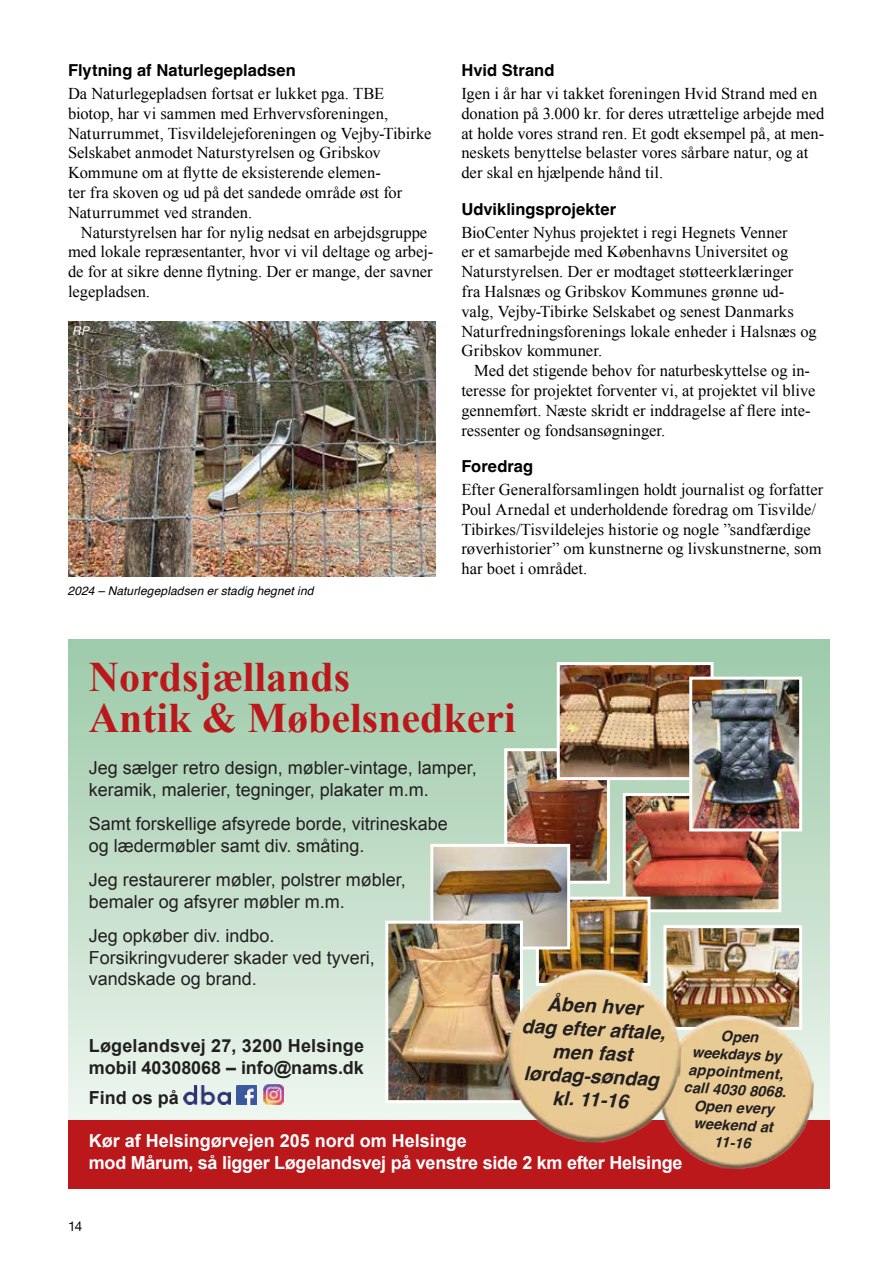
<style>
.page{position:relative;width:893px;height:1263px;background:#fff}
.page>*{position:absolute;margin:0;border:0;box-sizing:border-box;transform-origin:0 0}
.t1{font:700 42px/41.7px "Times New Roman";color:#bb181c}
.t2{font:italic 700 19.5px/23.4px "Helvetica";color:#221f20;text-align:center}
.t3{font:18px/21.6px "Arial";color:#221f20}
.t4{font:700 18px/21.6px "Arial";letter-spacing:-.015em;color:#fff}
.t5{font:700 18px/21.6px "Arial";color:#221f20}
.t6{font:16.5px/19.8px "Times New Roman";color:#000}
.t7{font:700 16.5px "Helvetica";color:#000}
.t8{font:italic 700 14.7px/17.7px "Helvetica";color:#221f20;text-align:center}
.t9{font:13.5px "Helvetica Neue";color:#000}
.t10{font:italic 12px "Helvetica";letter-spacing:.01em;color:#000}
.t11{font:italic 12px "Helvetica";color:#fff}
</style>
<div class="page">
<img style="left:68px;top:321px;width:368px;height:255px">
<div style="left:68px;top:640px;width:761px;height:484px;background:linear-gradient(to bottom,#9cc9a8,#edf5ee)"></div>
<img style="left:627px;top:797px;width:150px;height:111px">
<div style="left:623px;top:793px;width:158px;height:119px;border:3px solid #fff"></div>
<img style="left:508px;top:752px;width:98px;height:128px">
<div style="left:504px;top:748px;width:106px;height:136px;border:3px solid #fff"></div>
<img style="left:561px;top:666px;width:148px;height:110px">
<div style="left:557px;top:662px;width:156px;height:118px;border:3px solid #fff"></div>
<div style="left:68px;top:1120px;width:761px;height:68px;background:#bb181c"></div>
<img style="left:184px;top:1085px;width:46px;height:19px">
<img style="left:237px;top:1085px;width:20px;height:19px">
<img style="left:263px;top:1085px;width:21px;height:19px">
<img style="left:667px;top:929px;width:131px;height:82px">
<div style="left:663px;top:925px;width:139px;height:105px;border:3px solid #fff"></div>
<img style="left:540px;top:901px;width:106px;height:64px">
<div style="left:536px;top:897px;width:114px;height:89px;border:3px solid #fff"></div>
<img style="left:681px;top:1011px;width:136px;height:159px">
<img style="left:693px;top:681px;width:105px;height:146px">
<div style="left:689px;top:677px;width:113px;height:154px;border:3px solid #fff"></div>
<img style="left:434px;top:848px;width:132px;height:97px">
<div style="left:430px;top:844px;width:140px;height:105px;border:3px solid #fff"></div>
<img style="left:389px;top:925px;width:130px;height:174px">
<div style="left:385px;top:921px;width:138px;height:182px;border:3px solid #fff"></div>
<img style="left:504px;top:965px;width:181px;height:181px">
<p class="t7" style="left:68px;top:60px;width:229px">Flytning af Naturlegepladsen</p>
<p class="t6" style="left:68px;top:83px;width:365px">Da Naturlegepladsen fortsat er lukket pga. TBE biotop, har vi sammen med Erhvervsforeningen, Naturrummet, Tisvildelejeforeningen og Vejby-Tibirke Selskabet anmodet Naturstyrelsen og Gribskov Kommune om at flytte de eksisterende elemen-<br>ter fra skoven og ud på det sandede område øst for Naturrummet ved stranden.</p>
<p class="t6" style="left:68px;top:222px;width:367px;text-indent:13px">Naturstyrelsen har for nylig nedsat en arbejdsgruppe med lokale repræsentanter, hvor vi vil deltage og arbej&shy;de for at sikre denne flytning. Der er mange, der savner legepladsen.</p>
<p class="t11" style="left:72px;top:321px;width:18px">RP</p>
<p class="t10" style="left:68px;top:581px;width:248px">2024 – Naturlegepladsen er stadig hegnet ind</p>
<p class="t7" style="left:461px;top:60px;width:95px">Hvid Strand</p>
<p class="t6" style="left:461px;top:83px;width:365px">Igen i år har vi takket foreningen Hvid Strand med en donation på 3.000 kr. for deres utrættelige arbejde med at holde vores strand ren. Et godt eksempel på, at men&shy;neskets benyttelse belaster vores sårbare natur, og at der skal en hjælpende hånd til.</p>
<p class="t7" style="left:461px;top:199px;width:156px">Udviklingsprojekter</p>
<p class="t6" style="left:461px;top:222px;width:357px">BioCenter Nyhus projektet i regi Hegnets Venner<br>er et samarbejde med Københavns Universitet og Naturstyrelsen. Der er modtaget støtteerklæringer<br>fra Halsnæs og Gribskov Kommunes grønne ud&shy;valg, Vejby-Tibirke Selskabet og senest Danmarks Naturfredningsforenings lokale enheder i Halsnæs og Gribskov kommuner.</p>
<p class="t6" style="left:461px;top:360px;width:356px;text-indent:13px">Med det stigende behov for naturbeskyttelse og in&shy;teresse for projektet forventer vi, at projektet vil blive gennemført. Næste skridt er inddragelse af flere inte&shy;ressenter og fondsansøgninger.</p>
<p class="t7" style="left:461px;top:456px;width:73px">Foredrag</p>
<p class="t6" style="left:461px;top:479px;width:364px">Efter Generalforsamlingen holdt journalist og forfatter Poul Arnedal et underholdende foredrag om Tisvilde/ Tibirkes/Tisvildelejes historie og nogle ”sandfærdige røverhistorier” om kunstnerne og livskunstnerne, som har boet i området.</p>
<h1 class="t1" style="left:89px;top:655px;width:428px">Nordsjællands<br>Antik &amp; Møbelsnedkeri</h1>
<p class="t3" style="left:89px;top:757px;width:389px">Jeg sælger retro design, møbler-vintage, lamper, keramik, malerier, tegninger, plakater m.m.</p>
<p class="t3" style="left:89px;top:813px;width:360px">Samt forskellige afsyrede borde, vitrineskabe og lædermøbler samt div. småting.</p>
<p class="t3" style="left:89px;top:869px;width:318px">Jeg restaurerer møbler, polstrer møbler, bemaler og afsyrer møbler m.m.</p>
<p class="t3" style="left:89px;top:925px;width:287px">Jeg opkøber div. indbo.<br>Forsikringvuderer skader ved tyveri, vandskade og brand.</p>
<p class="t2" style="left:524px;top:993px;width:146px;rotate:3deg">Åben hver<br>dag efter aftale, men fast lørdag-søndag kl. 11-16</p>
<p class="t8" style="left:687px;top:1027px;width:104px;rotate:3deg">Open weekdays by appointment, call 4030 8068.<br>Open every weekend at<br>11-16</p>
<p class="t5" style="left:89px;top:1036px;width:277px">Løgelandsvej 27, 3200 Helsinge mobil 40308068 – info@nams.dk</p>
<p class="t5" style="left:89px;top:1087px;width:91px">Find os på</p>
<p class="t4" style="left:89px;top:1130px;width:595px">Kør af Helsingørvejen 205 nord om Helsinge<br>mod Mårum, så ligger Løgelandsvej på venstre side 2 km efter Helsinge</p>
<p class="t9" style="left:68px;top:1216px;width:16px">14</p>
</div>
